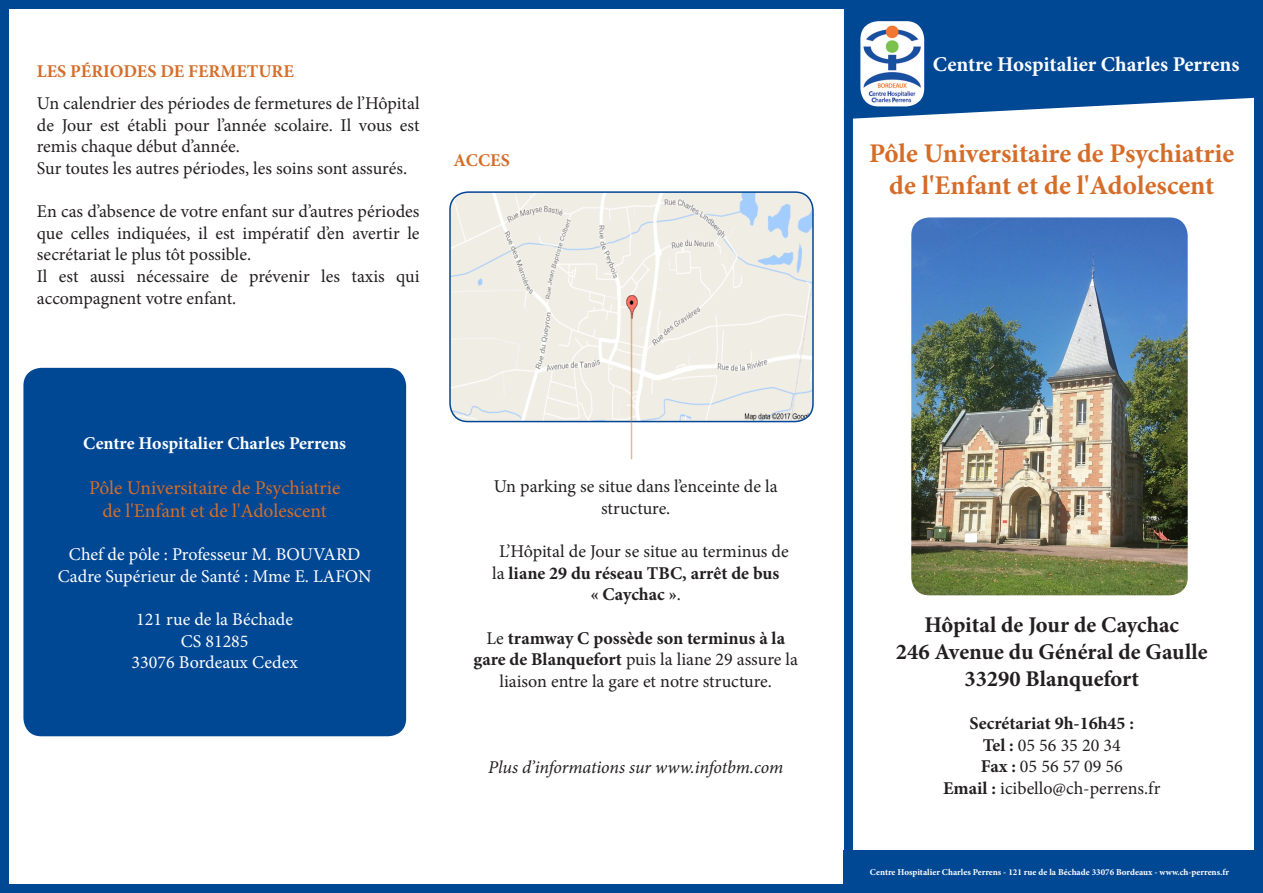
<style>
.page{position:relative;width:1263px;height:893px;background:#fff}
.page>*{position:absolute;margin:0;border:0;box-sizing:border-box;transform-origin:0 0}
.t1{font:700 27px "Minion Pro";color:#d56d29}
.t2{font:700 22.5px "Minion Pro";color:#231f20}
.t3{font:700 21px "Minion Pro";letter-spacing:-.005em;color:#fff}
.t4{font:19.5px "Minion Pro";color:#d56d29}
.t5{font:18px/21.6px "Minion Pro";color:#231f20;text-align:justify}
.t6{font:18px "Minion Pro";color:#fff}
.t7{font:700 18px/21.6px "Minion Pro";color:#231f20;text-align:center}
.t8{font:italic 18px "Minion Pro";letter-spacing:-.01em;color:#231f20}
.t9{font:700 18px "Minion Pro";letter-spacing:-.005em;color:#fff}
.t10{font:700 18px "Minion Pro";color:#d56d29}
.t11{font:700 9px "Minion Pro";color:#fff}
.s1{font-weight:400}
.s2{font-weight:700}
</style>
<div class="page">
<svg style="left:844px;top:10px;width:409px;height:109px;background:#1c5b9f"></svg>
<div style="left:0;top:0;width:1263px;height:893px;border:9px solid #004794"></div>
<div style="left:23px;top:368px;width:383px;height:368px;background:#004794;border-radius:18px"></div>
<div style="left:844px;top:851px;width:411px;height:42px;background:#004794"></div>
<img style="left:860px;top:21px;width:64px;height:85px">
<div style="left:844px;top:108px;width:9px;height:785px;background:#004794"></div>
<img style="left:911px;top:217px;width:277px;height:378px">
<img style="left:450px;top:194px;width:363px;height:228px">
<div style="left:449px;top:191px;width:365px;height:231px;border:2px solid #004794;border-radius:18px"></div>
<hr style="left:631px;top:313px;width:1px;height:146px;background:#d56d29">
<p class="t10" style="left:37px;top:58px;width:258px">LES PÉRIODES DE FERMETURE</p>
<p class="t5" style="left:37px;top:93px;width:384px">Un calendrier des périodes de fermetures de l’Hôpital de Jour est établi pour l’année scolaire. Il vous est remis chaque début d’année.</p>
<p class="t5" style="left:37px;top:158px;width:372px">Sur toutes les autres périodes, les soins sont assurés.</p>
<p class="t5" style="left:37px;top:201px;width:384px">En cas d’absence de votre enfant sur d’autres périodes que celles indiquées, il est impératif d’en avertir le secrétariat le plus tôt possible.</p>
<p class="t5" style="left:37px;top:266px;width:384px">Il est aussi nécessaire de prévenir les taxis qui accompagnent votre enfant.</p>
<p class="t10" style="left:453px;top:148px;width:58px">ACCES</p>
<p class="t9" style="left:83px;top:430px;width:264px">Centre Hospitalier Charles Perrens</p>
<p class="t4" style="left:89px;top:474px;width:253px">Pôle Universitaire de Psychiatrie</p>
<p class="t4" style="left:103px;top:498px;width:226px">de l'Enfant et de l'Adolescent</p>
<p class="t6" style="left:69px;top:543px;width:293px">Chef de pôle : Professeur M. BOUVARD</p>
<p class="t6" style="left:58px;top:564px;width:315px">Cadre Supérieur de Santé : Mme E. LAFON</p>
<p class="t6" style="left:136px;top:607px;width:158px">121 rue de la Béchade</p>
<p class="t6" style="left:181px;top:629px;width:69px">CS 81285</p>
<p class="t6" style="left:132px;top:651px;width:168px">33076 Bordeaux Cedex</p>
<p class="t5" style="left:494px;top:476px;width:285px;text-align:center">Un parking se situe dans l’enceinte de la structure.</p>
<p class="t7" style="left:492px;top:540px;width:298px"><span class="s1">L’Hôpital de Jour se situe au terminus de la</span> liane 29 du réseau TBC, arrêt de bus « Caychac »<span class="s1">.</span></p>
<p class="t5" style="left:473px;top:627px;width:326px;text-align:center">Le <span class="s2">tramway C possède son terminus à la gare de Blanquefort</span> puis la liane 29 assure la liaison entre la gare et notre structure.</p>
<p class="t8" style="left:488px;top:755px;width:297px">Plus d’informations sur www.infotbm.com</p>
<p class="t3" style="left:933px;top:50px;width:308px">Centre Hospitalier Charles Perrens</p>
<p class="t1" style="left:869px;top:134px;width:367px">Pôle Universitaire de Psychiatrie</p>
<p class="t1" style="left:889px;top:167px;width:327px">de l'Enfant et de l'Adolescent</p>
<p class="t2" style="left:924px;top:609px;width:256px">Hôpital de Jour de Caychac</p>
<p class="t2" style="left:896px;top:636px;width:313px">246 Avenue du Général de Gaulle</p>
<p class="t2" style="left:964px;top:663px;width:176px">33290 Blanquefort</p>
<p class="t7" style="left:969px;top:712px;width:166px">Secrétariat 9h-16h45 :</p>
<p class="t5" style="left:983px;top:734px;width:139px"><span class="s2">Tel :</span> 05 56 35 20 34</p>
<p class="t5" style="left:981px;top:756px;width:143px"><span class="s2">Fax :</span> 05 56 57 09 56</p>
<p class="t5" style="left:943px;top:777px;width:219px"><span class="s2">Email :</span> icibello@ch-perrens.fr</p>
<p class="t11" style="left:870px;top:866px;width:361px">Centre Hospitalier Charles Perrens - 121 rue de la Béchade 33076 Bordeaux - www.ch-perrens.fr</p>
</div>
